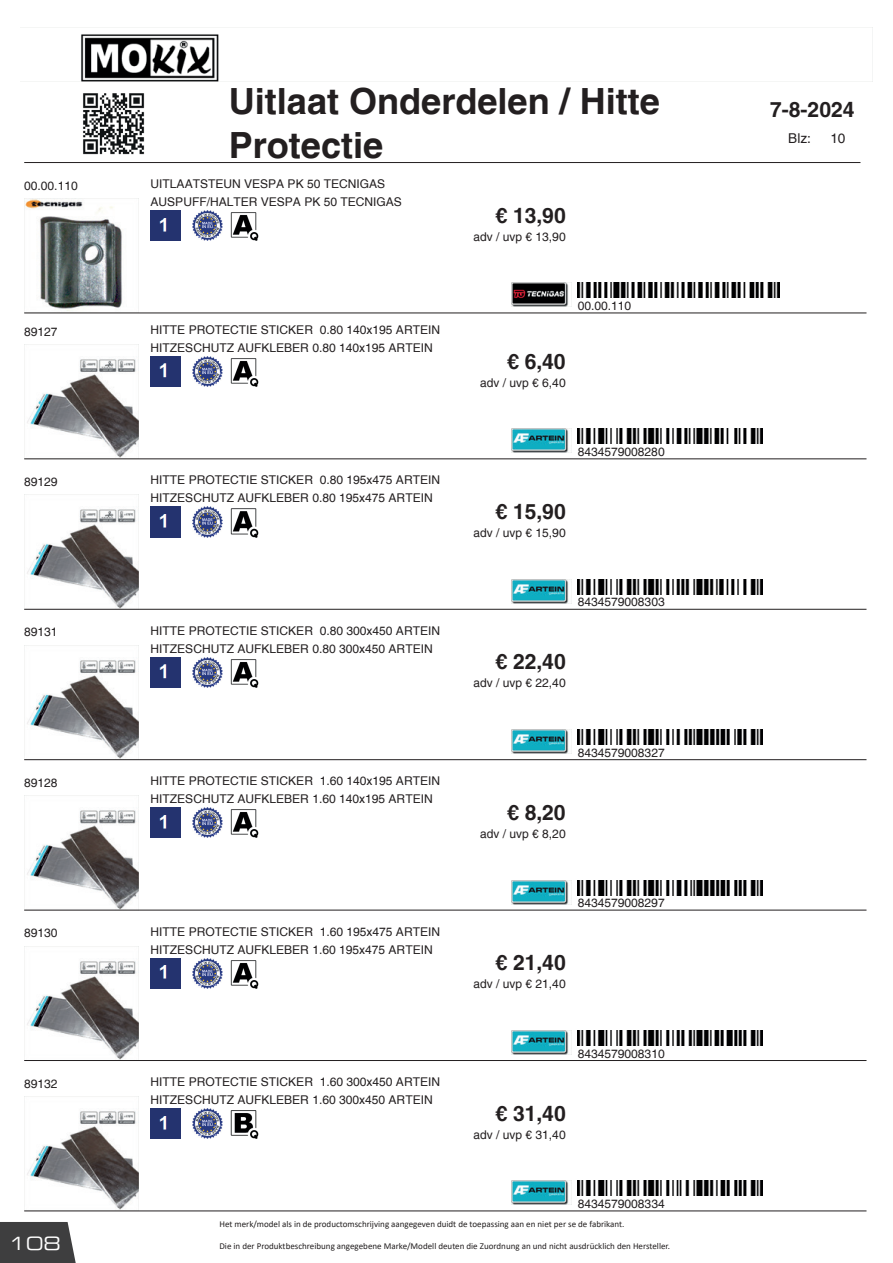
<style>
.page{position:relative;width:893px;height:1263px;background:#fff}
.page>*{position:absolute;margin:0;border:0;box-sizing:border-box;transform-origin:0 0}
.t1{font:700 36.15px "Helvetica";color:#231f20}
.t2{font:700 21px "Helvetica";color:#231f20}
.t3{font:18px "Eurostile Extended Two";color:#fff}
.t4{font:13.5px "Helvetica";color:#231f20}
.t5{font:12px/18px "Helvetica";color:#231f20}
.t6{font:9px "Calibri";color:#231f20}
.t7{font:9px "Calibri";color:#221f1f}
</style>
<div class="page">
<div style="left:0;top:1222px;width:76px;height:41px;background:#3e3e3f"></div>
<img style="left:81px;top:34px;width:138px;height:47px">
<hr style="left:24px;top:162px;width:836px;height:1px;background:#231f20">
<img style="left:512px;top:283px;width:60px;height:24px">
<img style="left:24px;top:199px;width:115px;height:114px">
<img style="left:578px;top:283px;width:201px;height:15px">
<img style="left:151px;top:211px;width:30px;height:30px">
<img style="left:193px;top:211px;width:30px;height:30px">
<img style="left:230px;top:212px;width:29px;height:29px">
<hr style="left:24px;top:313px;width:842px;height:1px;background:#231f20">
<img style="left:512px;top:429px;width:60px;height:24px">
<img style="left:24px;top:344px;width:115px;height:115px">
<img style="left:578px;top:429px;width:185px;height:15px">
<img style="left:151px;top:357px;width:30px;height:30px">
<img style="left:193px;top:357px;width:30px;height:30px">
<img style="left:230px;top:358px;width:29px;height:29px">
<hr style="left:24px;top:459px;width:842px;height:1px;background:#231f20">
<img style="left:512px;top:579px;width:60px;height:24px">
<img style="left:24px;top:496px;width:115px;height:113px">
<img style="left:578px;top:579px;width:185px;height:15px">
<img style="left:151px;top:507px;width:30px;height:30px">
<img style="left:193px;top:507px;width:30px;height:30px">
<img style="left:230px;top:508px;width:29px;height:29px">
<hr style="left:24px;top:609px;width:842px;height:1px;background:#231f20">
<img style="left:512px;top:730px;width:60px;height:24px">
<img style="left:24px;top:645px;width:115px;height:114px">
<img style="left:578px;top:730px;width:185px;height:15px">
<img style="left:151px;top:657px;width:30px;height:30px">
<img style="left:193px;top:657px;width:30px;height:30px">
<img style="left:230px;top:659px;width:29px;height:28px">
<hr style="left:24px;top:759px;width:842px;height:1px;background:#231f20">
<img style="left:512px;top:880px;width:60px;height:24px">
<img style="left:24px;top:797px;width:115px;height:113px">
<img style="left:578px;top:880px;width:185px;height:15px">
<img style="left:151px;top:808px;width:30px;height:30px">
<img style="left:193px;top:808px;width:30px;height:30px">
<img style="left:230px;top:809px;width:29px;height:29px">
<hr style="left:24px;top:910px;width:842px;height:1px;background:#231f20">
<img style="left:512px;top:1030px;width:60px;height:24px">
<img style="left:24px;top:946px;width:115px;height:114px">
<img style="left:578px;top:1030px;width:185px;height:15px">
<img style="left:151px;top:958px;width:30px;height:30px">
<img style="left:193px;top:958px;width:30px;height:30px">
<img style="left:230px;top:960px;width:29px;height:28px">
<hr style="left:24px;top:1060px;width:842px;height:1px;background:#231f20">
<img style="left:512px;top:1181px;width:60px;height:24px">
<img style="left:24px;top:1096px;width:115px;height:115px">
<img style="left:578px;top:1181px;width:185px;height:15px">
<img style="left:151px;top:1109px;width:30px;height:30px">
<img style="left:193px;top:1109px;width:30px;height:30px">
<img style="left:230px;top:1110px;width:29px;height:29px">
<hr style="left:24px;top:1211px;width:842px;height:1px;background:#231f20">
<img style="left:83px;top:93px;width:62px;height:62px">
<h1 class="t1" style="left:229px;top:79px;width:433px">Uitlaat Onderdelen / Hitte</h1>
<h2 class="t2" style="left:770px;top:97px;width:86px">7-8-2024</h2>
<h1 class="t1" style="left:229px;top:123px;width:156px">Protectie</h1>
<p class="t4" style="left:788px;top:130px;width:24px">Blz:</p>
<p class="t4" style="left:830px;top:130px;width:17px">10</p>
<p class="t5" style="left:24px;top:176px;width:55px">00.00.110</p>
<p class="t5" style="left:151px;top:175px;width:253px">UITLAATSTEUN VESPA PK 50 TECNIGAS<br>AUSPUFF/HALTER VESPA PK 50 TECNIGAS</p>
<p class="t5" style="left:24px;top:322px;width:35px">89127</p>
<p class="t5" style="left:151px;top:321px;width:291px">HITTE PROTECTIE STICKER 0.80 140x195 ARTEIN<br>HITZESCHUTZ AUFKLEBER 0.80 140x195 ARTEIN</p>
<p class="t5" style="left:24px;top:473px;width:35px">89129</p>
<p class="t5" style="left:151px;top:471px;width:291px">HITTE PROTECTIE STICKER 0.80 195x475 ARTEIN<br>HITZESCHUTZ AUFKLEBER 0.80 195x475 ARTEIN</p>
<p class="t5" style="left:24px;top:623px;width:35px">89131</p>
<p class="t5" style="left:151px;top:622px;width:291px">HITTE PROTECTIE STICKER 0.80 300x450 ARTEIN<br>HITZESCHUTZ AUFKLEBER 0.80 300x450 ARTEIN</p>
<p class="t5" style="left:24px;top:774px;width:35px">89128</p>
<p class="t5" style="left:151px;top:772px;width:291px">HITTE PROTECTIE STICKER 1.60 140x195 ARTEIN<br>HITZESCHUTZ AUFKLEBER 1.60 140x195 ARTEIN</p>
<p class="t5" style="left:24px;top:924px;width:35px">89130</p>
<p class="t5" style="left:151px;top:922px;width:291px">HITTE PROTECTIE STICKER 1.60 195x475 ARTEIN<br>HITZESCHUTZ AUFKLEBER 1.60 195x475 ARTEIN</p>
<p class="t5" style="left:24px;top:1074px;width:35px">89132</p>
<p class="t5" style="left:151px;top:1073px;width:291px">HITTE PROTECTIE STICKER 1.60 300x450 ARTEIN<br>HITZESCHUTZ AUFKLEBER 1.60 300x450 ARTEIN</p>
<h2 class="t2" style="left:495px;top:202px;width:72px">€ 13,90</h2>
<p class="t5" style="left:473px;top:228px;width:94px">adv / uvp € 13,90</p>
<p class="t5" style="left:578px;top:297px;width:55px">00.00.110</p>
<h2 class="t2" style="left:507px;top:348px;width:60px">€ 6,40</h2>
<p class="t5" style="left:480px;top:373px;width:87px">adv / uvp € 6,40</p>
<p class="t5" style="left:578px;top:443px;width:88px">8434579008280</p>
<h2 class="t2" style="left:495px;top:499px;width:72px">€ 15,90</h2>
<p class="t5" style="left:473px;top:524px;width:94px">adv / uvp € 15,90</p>
<p class="t5" style="left:578px;top:593px;width:88px">8434579008303</p>
<h2 class="t2" style="left:495px;top:649px;width:72px">€ 22,40</h2>
<p class="t5" style="left:473px;top:674px;width:94px">adv / uvp € 22,40</p>
<p class="t5" style="left:578px;top:743px;width:88px">8434579008327</p>
<h2 class="t2" style="left:507px;top:799px;width:60px">€ 8,20</h2>
<p class="t5" style="left:480px;top:825px;width:87px">adv / uvp € 8,20</p>
<p class="t5" style="left:578px;top:894px;width:88px">8434579008297</p>
<h2 class="t2" style="left:495px;top:950px;width:72px">€ 21,40</h2>
<p class="t5" style="left:473px;top:975px;width:94px">adv / uvp € 21,40</p>
<p class="t5" style="left:578px;top:1044px;width:88px">8434579008310</p>
<h2 class="t2" style="left:495px;top:1100px;width:72px">€ 31,40</h2>
<p class="t5" style="left:473px;top:1125px;width:94px">adv / uvp € 31,40</p>
<p class="t5" style="left:578px;top:1195px;width:88px">8434579008334</p>
<h3 class="t3" style="left:9px;top:1231px;width:54px">108</h3>
<p class="t7" style="left:219px;top:1218px;width:407px">Het merk/model als in de productomschrijving aangegeven duidt de toepassing aan en niet per se de fabrikant.</p>
<p class="t6" style="left:219px;top:1239px;width:452px">Die in der Produktbeschreibung angegebene Marke/Modell deuten die Zuordnung an und nicht ausdrücklich den Hersteller.</p>
</div>
